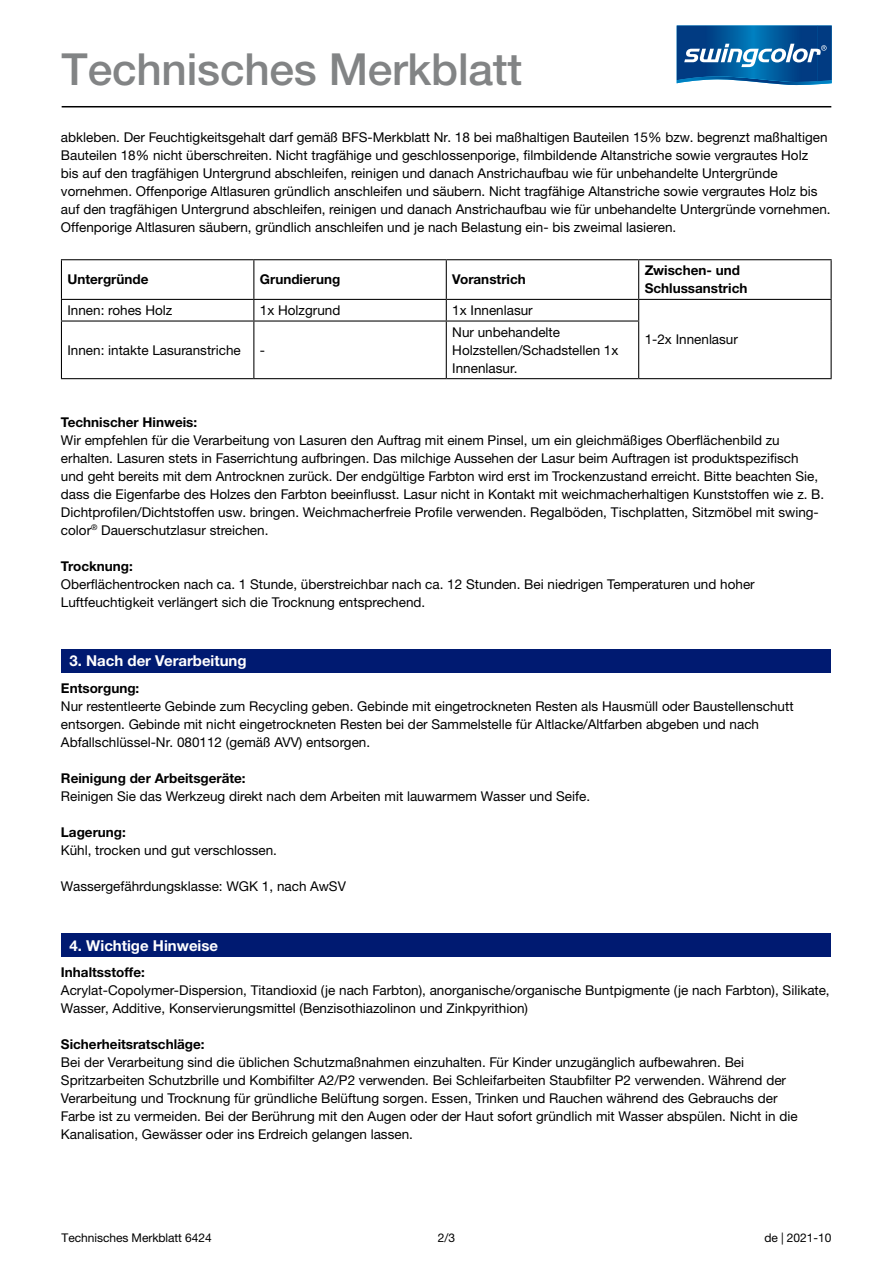
<style>
.page{position:relative;width:893px;height:1263px;background:#fff}
.page>*{position:absolute;margin:0;border:0;box-sizing:border-box;transform-origin:0 0}
.t1{font:500 44.25px "Helvetica Neue LTW1 G";letter-spacing:-.005em;color:#828485}
.rubric_headline{font:700 15px "Helvetica Neue LTW1 G";color:#fff}
.copy_text{font:13.5px/18px "Helvetica Neue LTW1 G";color:#000}
.TB{font:13.5px/18px "Helvetica Neue LTW1 G";color:#000}
.copy_text_prefix{font:700 13.5px "Helvetica Neue LTW1 G";color:#000}
.TH{font:700 13.5px/18px "Helvetica Neue LTW1 G";color:#000}
.footer_text{font:12px "Helvetica Neue LTW1 G";letter-spacing:-.005em;color:#000}
.footer_edition{font:12px "Helvetica Neue LTW1 G";letter-spacing:-.005em;color:#000}
.footer_page{font:12px "Helvetica Neue LTW1 G";color:#000}
</style>
<div class="page">
<hr style="left:62px;top:106px;width:769px;height:1px;background:#000">
<svg style="left:677px;top:26px;width:155px;height:59px;background:#2a6da6"></svg>
<svg style="left:61px;top:300px;width:1px;height:20px"></svg>
<svg style="left:253px;top:300px;width:1px;height:20px"></svg>
<svg style="left:446px;top:300px;width:1px;height:20px"></svg>
<svg style="left:638px;top:300px;width:1px;height:20px"></svg>
<svg style="left:831px;top:300px;width:1px;height:21px"></svg>
<hr style="left:61px;top:320px;width:193px;height:2px;background:#000">
<hr style="left:61px;top:322px;width:1px;height:56px;background:#000">
<hr style="left:254px;top:320px;width:192px;height:2px;background:#000">
<hr style="left:253px;top:322px;width:1px;height:56px;background:#000">
<hr style="left:446px;top:320px;width:193px;height:2px;background:#000">
<hr style="left:446px;top:322px;width:1px;height:56px;background:#000">
<hr style="left:638px;top:322px;width:1px;height:56px;background:#000">
<hr style="left:831px;top:321px;width:1px;height:57px;background:#000">
<hr style="left:61px;top:378px;width:193px;height:1px;background:#000">
<hr style="left:254px;top:378px;width:192px;height:1px;background:#000">
<hr style="left:446px;top:378px;width:193px;height:1px;background:#000">
<hr style="left:639px;top:378px;width:193px;height:1px;background:#000">
<hr style="left:61px;top:259px;width:193px;height:1px;background:#000">
<hr style="left:61px;top:260px;width:1px;height:39px;background:#000">
<hr style="left:61px;top:299px;width:193px;height:1px;background:#000">
<hr style="left:254px;top:259px;width:192px;height:1px;background:#000">
<hr style="left:253px;top:260px;width:1px;height:39px;background:#000">
<hr style="left:254px;top:299px;width:192px;height:1px;background:#000">
<hr style="left:446px;top:259px;width:193px;height:1px;background:#000">
<hr style="left:446px;top:260px;width:1px;height:39px;background:#000">
<hr style="left:446px;top:299px;width:193px;height:1px;background:#000">
<hr style="left:639px;top:259px;width:193px;height:1px;background:#000">
<hr style="left:638px;top:260px;width:1px;height:39px;background:#000">
<hr style="left:831px;top:260px;width:1px;height:39px;background:#000">
<hr style="left:639px;top:299px;width:193px;height:1px;background:#000">
<div style="left:61px;top:649px;width:770px;height:24px;background:#001a71"></div>
<div style="left:61px;top:933px;width:770px;height:24px;background:#001a71"></div>
<p class="t1" style="left:62px;top:43px;width:462px">Technisches Merkblatt</p>
<p class="copy_text" style="left:61px;top:128px;width:771px">abkleben. Der Feuchtigkeitsgehalt darf gemäß BFS-Merkblatt Nr. 18 bei maßhaltigen Bauteilen 15% bzw. begrenzt maßhaltigen Bauteilen 18% nicht überschreiten. Nicht tragfähige und geschlossenporige, filmbildende Altanstriche sowie vergrautes Holz<br>bis auf den tragfähigen Untergrund abschleifen, reinigen und danach Anstrichaufbau wie für unbehandelte Untergründe vornehmen. Offenporige Altlasuren gründlich anschleifen und säubern. Nicht tragfähige Altanstriche sowie vergrautes Holz bis auf den tragfähigen Untergrund abschleifen, reinigen und danach Anstrichaufbau wie für unbehandelte Untergründe vornehmen.<br>Offenporige Altlasuren säubern, gründlich anschleifen und je nach Belastung ein- bis zweimal lasieren.</p>
<p class="TH" style="left:67px;top:270px;width:83px">Untergründe</p>
<p class="TH" style="left:260px;top:270px;width:82px">Grundierung</p>
<p class="TH" style="left:452px;top:270px;width:75px">Voranstrich</p>
<p class="TH" style="left:645px;top:261px;width:104px">Zwischen- und<br>Schlussanstrich</p>
<p class="TB" style="left:67px;top:301px;width:107px">Innen: rohes Holz</p>
<p class="TB" style="left:260px;top:301px;width:82px">1x Holzgrund</p>
<p class="TB" style="left:452px;top:301px;width:82px">1x Innenlasur</p>
<p class="TB" style="left:645px;top:330px;width:95px">1-2x Innenlasur</p>
<p class="TB" style="left:67px;top:341px;width:175px">Innen: intakte Lasuranstriche</p>
<p class="TB" style="left:260px;top:341px;width:7px">-</p>
<p class="TB" style="left:452px;top:323px;width:168px">Nur unbehandelte<br>Holzstellen/Schadstellen 1x<br>Innenlasur.</p>
<p class="copy_text_prefix" style="left:61px;top:414px;width:138px">Technischer Hinweis:</p>
<p class="copy_text" style="left:61px;top:431px;width:765px">Wir empfehlen für die Verarbeitung von Lasuren den Auftrag mit einem Pinsel, um ein gleichmäßiges Oberflächenbild zu erhalten. Lasuren stets in Faserrichtung aufbringen. Das milchige Aussehen der Lasur beim Auftragen ist produktspezifisch und geht bereits mit dem Antrocknen zurück. Der endgültige Farbton wird erst im Trockenzustand erreicht. Bitte beachten Sie, dass die Eigenfarbe des Holzes den Farbton beeinflusst. Lasur nicht in Kontakt mit weichmacherhaltigen Kunststoffen wie z. B.<br>Dichtprofilen/Dichtstoffen usw. bringen. Weichmacherfreie Profile verwenden. Regalböden, Tischplatten, Sitzmöbel mit swing&shy;color<sup>®</sup> Dauerschutzlasur streichen.</p>
<p class="copy_text_prefix" style="left:61px;top:558px;width:73px">Trocknung:</p>
<p class="copy_text" style="left:61px;top:575px;width:695px">Oberflächentrocken nach ca. 1 Stunde, überstreichbar nach ca. 12 Stunden. Bei niedrigen Temperaturen und hoher<br>Luftfeuchtigkeit verlängert sich die Trocknung entsprechend.</p>
<p class="rubric_headline" style="left:69px;top:652px;width:179px">3. Nach der Verarbeitung</p>
<p class="copy_text_prefix" style="left:61px;top:680px;width:80px">Entsorgung:</p>
<p class="copy_text" style="left:61px;top:697px;width:734px">Nur restentleerte Gebinde zum Recycling geben. Gebinde mit eingetrockneten Resten als Hausmüll oder Baustellenschutt entsorgen. Gebinde mit nicht eingetrockneten Resten bei der Sammelstelle für Altlacke/Altfarben abgeben und nach<br>Abfallschlüssel-Nr. 080112 (gemäß AVV) entsorgen.</p>
<p class="copy_text_prefix" style="left:61px;top:770px;width:186px">Reinigung der Arbeitsgeräte:</p>
<p class="copy_text" style="left:61px;top:787px;width:531px">Reinigen Sie das Werkzeug direkt nach dem Arbeiten mit lauwarmem Wasser und Seife.</p>
<p class="copy_text_prefix" style="left:61px;top:824px;width:67px">Lagerung:</p>
<p class="copy_text" style="left:61px;top:841px;width:218px">Kühl, trocken und gut verschlossen.</p>
<p class="copy_text" style="left:61px;top:877px;width:286px">Wassergefährdungsklasse: WGK 1, nach AwSV</p>
<p class="rubric_headline" style="left:69px;top:936px;width:150px">4. Wichtige Hinweise</p>
<p class="copy_text_prefix" style="left:61px;top:964px;width:85px">Inhaltsstoffe:</p>
<p class="copy_text" style="left:61px;top:981px;width:770px">Acrylat-Copolymer-Dispersion, Titandioxid (je nach Farbton), anorganische/organische Buntpigmente (je nach Farbton), Silikate,<br>Wasser, Additive, Konservierungsmittel (Benzisothiazolinon und Zinkpyrithion)</p>
<p class="copy_text_prefix" style="left:61px;top:1036px;width:145px">Sicherheitsratschläge:</p>
<p class="copy_text" style="left:61px;top:1053px;width:738px">Bei der Verarbeitung sind die üblichen Schutzmaßnahmen einzuhalten. Für Kinder unzugänglich aufbewahren. Bei Spritzarbeiten Schutzbrille und Kombifilter A2/P2 verwenden. Bei Schleifarbeiten Staubfilter P2 verwenden. Während der Verarbeitung und Trocknung für gründliche Belüftung sorgen. Essen, Trinken und Rauchen während des Gebrauchs der Farbe ist zu vermeiden. Bei der Berührung mit den Augen oder der Haut sofort gründlich mit Wasser abspülen. Nicht in die Kanalisation, Gewässer oder ins Erdreich gelangen lassen.</p>
<p class="footer_text" style="left:62px;top:1230px;width:152px">Technisches Merkblatt 6424</p>
<p class="footer_page" style="left:438px;top:1230px;width:19px">2/3</p>
<p class="footer_edition" style="left:764px;top:1230px;width:68px">de | 2021-10</p>
</div>
